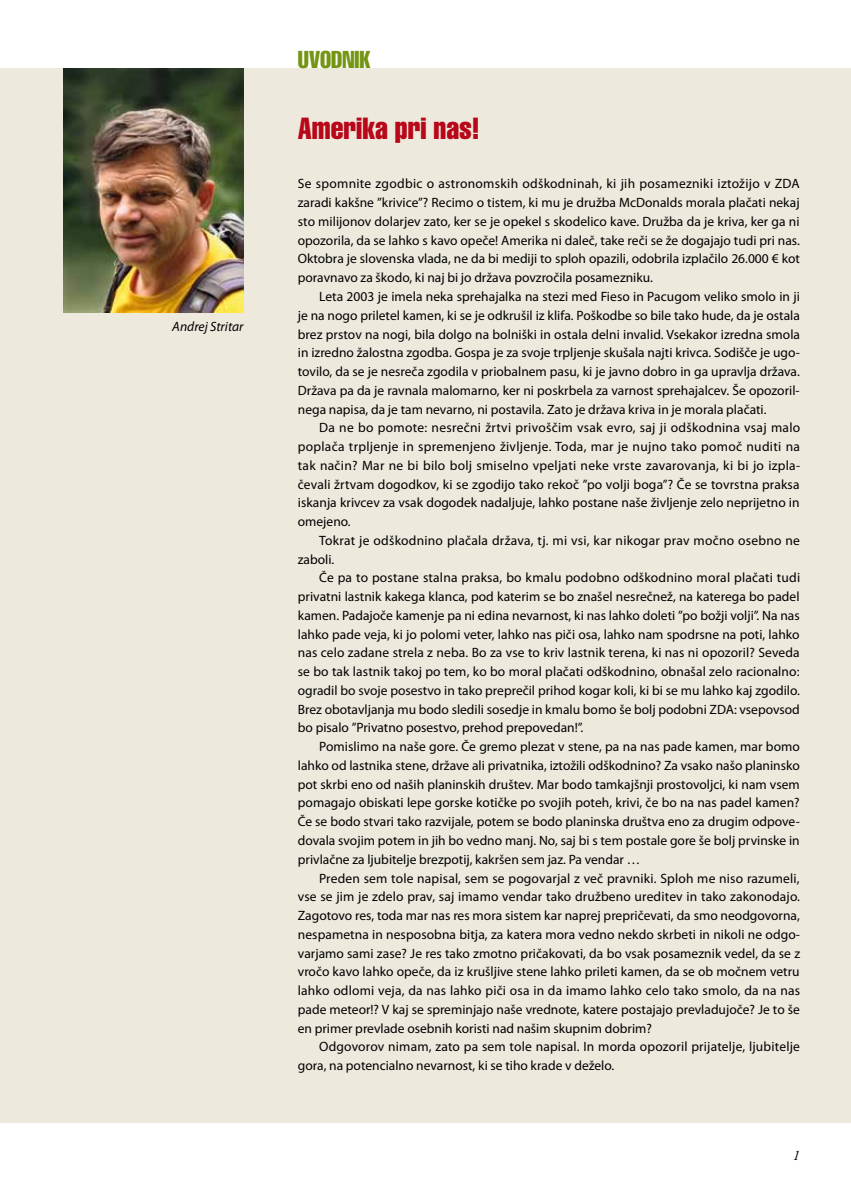
<style>
.page{position:relative;width:851px;height:1191px;background:#fff}
.page>*{position:absolute;margin:0;border:0;box-sizing:border-box;transform-origin:0 0}
.t1{font:extra-condensed 30px "Helvetica Com";color:#b80718}
.t2{font:extra-condensed 24px "Helvetica Com";letter-spacing:.005em;color:#749513}
.t3{font:italic 14.55px "Adobe Garamond Pro";color:#000}
.t4{font:13.5px/18.8px "Myriad Pro";color:#000;text-align:justify}
.t5{font:italic 13.5px "Myriad Pro";color:#000}
</style>
<div class="page">
<div style="left:0;top:68px;width:850px;height:1055px;background:#eee9dd"></div>
<img style="left:64px;top:68px;width:179px;height:245px">
<p class="t5" style="left:172px;top:318px;width:73px">Andrej Stritar</p>
<h2 class="t2" style="left:298px;top:44px;width:74px">UVODNIK</h2>
<h1 class="t1" style="left:298px;top:109px;width:183px">Amerika pri nas!</h1>
<p class="t4" style="left:298px;top:174px;width:503px">Se spomnite zgodbic o astronomskih odškodninah, ki jih posamezniki iztožijo v ZDA zaradi kakšne ”krivice”? Recimo o tistem, ki mu je družba McDonalds morala plačati nekaj sto milijonov dolarjev zato, ker se je opekel s skodelico kave. Družba da je kriva, ker ga ni opozorila, da se lahko s kavo opeče! Amerika ni daleč, take reči se že dogajajo tudi pri nas.<br>Oktobra je slovenska vlada, ne da bi mediji to sploh opazili, odobrila izplačilo 26.000 € kot poravnavo za škodo, ki naj bi jo država povzročila posamezniku.</p>
<p class="t4" style="left:298px;top:287px;width:503px;text-indent:21px">Leta 2003 je imela neka sprehajalka na stezi med Fieso in Pacugom veliko smolo in ji je na nogo priletel kamen, ki se je odkrušil iz klifa. Poškodbe so bile tako hude, da je ostala brez prstov na nogi, bila dolgo na bolniški in ostala delni invalid. Vsekakor izredna smola in izredno žalostna zgodba. Gospa je za svoje trpljenje skušala najti krivca. Sodišče je ugo&shy;tovilo, da se je nesreča zgodila v priobalnem pasu, ki je javno dobro in ga upravlja država.<br>Država pa da je ravnala malomarno, ker ni poskrbela za varnost sprehajalcev. Še opozoril&shy;nega napisa, da je tam nevarno, ni postavila. Zato je država kriva in je morala plačati.</p>
<p class="t4" style="left:298px;top:418px;width:504px;text-indent:21px">Da ne bo pomote: nesrečni žrtvi privoščim vsak evro, saj ji odškodnina vsaj malo poplača trpljenje in spremenjeno življenje. Toda, mar je nujno tako pomoč nuditi na tak način? Mar ne bi bilo bolj smiselno vpeljati neke vrste zavarovanja, ki bi jo izpla&shy;čevali žrtvam dogodkov, ki se zgodijo tako rekoč ”po volji boga”? Če se tovrstna praksa iskanja krivcev za vsak dogodek nadaljuje, lahko postane naše življenje zelo neprijetno in omejeno.</p>
<p class="t4" style="left:298px;top:531px;width:503px;text-indent:21px">Tokrat je odškodnino plačala država, tj. mi vsi, kar nikogar prav močno osebno ne zaboli.</p>
<p class="t4" style="left:298px;top:568px;width:504px;text-indent:21px">Če pa to postane stalna praksa, bo kmalu podobno odškodnino moral plačati tudi privatni lastnik kakega klanca, pod katerim se bo znašel nesrečnež, na katerega bo padel kamen. Padajoče kamenje pa ni edina nevarnost, ki nas lahko doleti ”po božji volji”. Na nas lahko pade veja, ki jo polomi veter, lahko nas piči osa, lahko nam spodrsne na poti, lahko nas celo zadane strela z neba. Bo za vse to kriv lastnik terena, ki nas ni opozoril? Seveda se bo tak lastnik takoj po tem, ko bo moral plačati odškodnino, obnašal zelo racionalno: ogradil bo svoje posestvo in tako preprečil prihod kogar koli, ki bi se mu lahko kaj zgodilo.<br>Brez obotavljanja mu bodo sledili sosedje in kmalu bomo še bolj podobni ZDA: vsepovsod bo pisalo ”Privatno posestvo, prehod prepovedan!”.</p>
<p class="t4" style="left:298px;top:737px;width:503px;text-indent:21px">Pomislimo na naše gore. Če gremo plezat v stene, pa na nas pade kamen, mar bomo lahko od lastnika stene, države ali privatnika, iztožili odškodnino? Za vsako našo planinsko pot skrbi eno od naših planinskih društev. Mar bodo tamkajšnji prostovoljci, ki nam vsem pomagajo obiskati lepe gorske kotičke po svojih poteh, krivi, če bo na nas padel kamen?<br>Če se bodo stvari tako razvijale, potem se bodo planinska društva eno za drugim odpove&shy;dovala svojim potem in jih bo vedno manj. No, saj bi s tem postale gore še bolj prvinske in privlačne za ljubitelje brezpotij, kakršen sem jaz. Pa vendar …</p>
<p class="t4" style="left:298px;top:868px;width:503px;text-indent:21px">Preden sem tole napisal, sem se pogovarjal z več pravniki. Sploh me niso razumeli, vse se jim je zdelo prav, saj imamo vendar tako družbeno ureditev in tako zakonodajo.<br>Zagotovo res, toda mar nas res mora sistem kar naprej prepričevati, da smo neodgovorna, nespametna in nesposobna bitja, za katera mora vedno nekdo skrbeti in nikoli ne odgo&shy;varjamo sami zase? Je res tako zmotno pričakovati, da bo vsak posameznik vedel, da se z vročo kavo lahko opeče, da iz krušljive stene lahko prileti kamen, da se ob močnem vetru lahko odlomi veja, da nas lahko piči osa in da imamo lahko celo tako smolo, da na nas pade meteor!? V kaj se spreminjajo naše vrednote, katere postajajo prevladujoče? Je to še en primer prevlade osebnih koristi nad našim skupnim dobrim?</p>
<p class="t4" style="left:298px;top:1037px;width:503px;text-indent:21px">Odgovorov nimam, zato pa sem tole napisal. In morda opozoril prijatelje, ljubitelje gora, na potencialno nevarnost, ki se tiho krade v deželo.</p>
<p class="t3" style="left:792px;top:1147px;width:9px">1</p>
</div>
